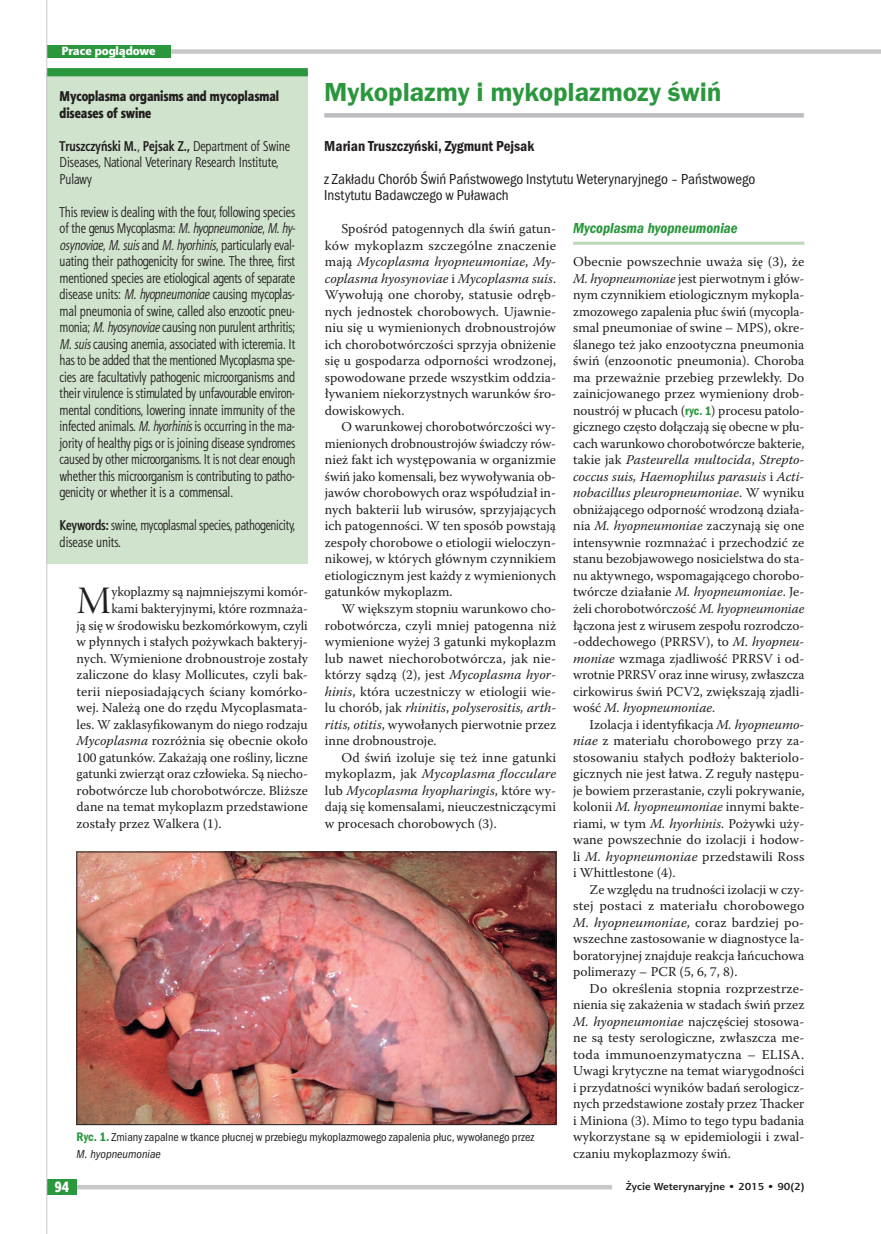
<style>
.page{position:relative;width:881px;height:1234px;background:#fff}
.page>*{position:absolute;margin:0;border:0;box-sizing:border-box;transform-origin:0 0}
.t1{font:38.55px "Warnock Pro Disp";color:#231f20}
.t2{font:600 27px "Franklin Gothic Itc TEE Dm";letter-spacing:-.005em;color:#2a973d}
.t3{font:15px/16.5px "Franklin Got Itc TOT Boo Con";color:#231f20}
.t4{font:15px "Franklin Got Itc TOT Dem Con";color:#231f20}
.t5{font:italic 600 condensed 15px "Franklin Gothic CEEF";color:#2a973d}
.t6{font:15px "Aerton Cnd EFN Black";color:#fff}
.t7{font:14.25px/16.5px "Aerton Cnd EFN";letter-spacing:-.005em;color:#231f20}
.t8{font:14.25px/16.5px "Aerton Cnd EFN Black";color:#231f20}
.t9{font:13.5px/16.5px "Warnock Pro";color:#231f20;text-align:justify}
.t10{font:12px "Franklin Got Itc TOT Boo Con";color:#231f20}
.t11{font:italic condensed 12px "Franklin Gothic CEEF";color:#231f20}
.t12{font:12px "Aerton EFN Black";color:#fff}
.t13{font:700 10.2px "Aerton EFN";color:#231f20;scale:1.11 1}
.s1{font-weight:700}
.s2{font-style:italic}
.s3{font-family:"Franklin Got Itc TOT Dem Con";font-size:12.75px;color:#2a973d}
</style>
<div class="page">
<hr style="left:573px;top:242px;width:231px;height:3px;background:#bdd8b7">
<div style="left:324px;top:113px;width:479px;height:5px;background:#bcbdc0"></div>
<div style="left:47px;top:72px;width:261px;height:491px;background:#d0e3cd"></div>
<div style="left:47px;top:68px;width:261px;height:8px;background:#2a973d"></div>
<img style="left:79px;top:853px;width:475px;height:269px">
<div style="left:77px;top:851px;width:479px;height:273px;border:1px solid #231f20"></div>
<div style="left:47px;top:49px;width:833px;height:5px;background:#c7c8ca"></div>
<div style="left:47px;top:45px;width:123px;height:13px;background:#2a973d"></div>
<div style="left:47px;top:1184px;width:565px;height:5px;background:#c7c8ca"></div>
<div style="left:47px;top:1178px;width:30px;height:15px;background:#2a973d"></div>
<hr style="left:46px;top:0;width:1px;height:1233px;background:#c7c8ca">
<p class="t12" style="left:61px;top:43px;width:96px">Prace poglądowe</p>
<h2 class="t2" style="left:324px;top:77px;width:399px">Mykoplazmy i mykoplazmozy świń</h2>
<p class="t4" style="left:324px;top:137px;width:211px">Marian Truszczyński, Zygmunt Pejsak</p>
<p class="t3" style="left:324px;top:170px;width:432px">z Zakładu Chorób Świń Państwowego Instytutu Weterynaryjnego – Państwowego<br>Instytutu Badawczego w Puławach</p>
<p class="t8" style="left:60px;top:88px;width:221px">Mycoplasma organisms and mycoplasmal diseases of swine</p>
<p class="t7" style="left:60px;top:137px;width:232px"><span class="s1">Truszczyński M.</span>, <span class="s1">Pejsak Z.,</span> Department of Swine<br>Diseases, National Veterinary Research Institute,<br>Pulawy</p>
<p class="t7" style="left:60px;top:203px;width:237px;text-align:justify">This review is dealing with the four, following species of the genus Mycoplasma: <span class="s2">M. hyopneumoniae</span>, <span class="s2">M. hy&shy;osynoviae</span>, <span class="s2">M. suis</span> and <span class="s2">M. hyorhinis</span>, particularly eval&shy;uating their pathogenicity for swine. The three, first mentioned species are etiological agents of separate disease units: <span class="s2">M. hyopneumoniae</span> causing mycoplas&shy;mal pneumonia of swine, called also enzootic pneu&shy;monia; <span class="s2">M. hyosynoviae</span> causing non purulent arthritis; <span class="s2">M. suis</span> causing anemia, associated with icteremia. It has to be added that the mentioned Mycoplasma spe&shy;cies are facultativly pathogenic microorganisms and their virulence is stimulated by unfavourable environ&shy;mental conditions, lowering innate immunity of the infected animals. <span class="s2">M. hyorhinis</span> is occurring in the ma&shy;jority of healthy pigs or is joining disease syndromes caused by other microorganisms. It is not clear enough whether this microorganism is contributing to patho&shy;genicity or whether it is a commensal.</p>
<p class="t7" style="left:60px;top:517px;width:237px"><span class="s1">Keywords:</span> swine, mycoplasmal species, pathogenicity, disease units.</p>
<p class="t5" style="left:573px;top:220px;width:166px">Mycoplasma hyopneumoniae</p>
<p class="t9" style="left:573px;top:253px;width:233px">Obecnie powszechnie uważa się (3), że <span class="s2">M. hyopneumoniae</span> jest pierwotnym i głów&shy;nym czynnikiem etiologicznym mykopla&shy;zmozowego zapalenia płuc świń (mycopla&shy;smal pneumoniae of swine – MPS), okre&shy;ślanego też jako enzootyczna pneumonia świń (enzoonotic pneumonia). Choroba ma przeważnie przebieg przewlekły. Do zainicjowanego przez wymieniony drob&shy;noustrój w płucach (<span class="s3">ryc. 1</span>) procesu patolo&shy;gicznego często dołączają się obecne w płu&shy;cach warunkowo chorobotwórcze bakterie, takie jak <span class="s2">Pasteurella multocida</span>, <span class="s2">Strepto&shy;coccus suis, Haemophilus parasuis</span> i <span class="s2">Acti&shy;nobacillus pleuropneumoniae</span>. W wyniku obniżającego odporność wrodzoną działa&shy;nia <span class="s2">M. hyopneumoniae</span> zaczynają się one intensywnie rozmnażać i przechodzić ze stanu bezobjawowego nosicielstwa do sta&shy;nu aktywnego, wspomagającego chorobo&shy;twórcze działanie <span class="s2">M. hyopneumoniae</span>. Je&shy;żeli chorobotwórczość <span class="s2">M. hyopneumoniae </span>łączona jest z wirusem zespołu rozrodczo--oddechowego (PRRSV), to <span class="s2">M. hyopneu&shy;moniae</span> wzmaga zjadliwość PRRSV i od&shy;wrotnie PRRSV oraz inne wirusy, zwłaszcza cirkowirus świń PCV2, zwiększają zjadli&shy;wość <span class="s2">M. hyopneumoniae</span>.</p>
<p class="t9" style="left:573px;top:715px;width:233px;text-indent:16px">Izolacja i identyfikacja <span class="s2">M. hyopneumo&shy;niae</span> z materiału chorobowego przy za&shy;stosowaniu stałych podłoży bakteriolo&shy;gicznych nie jest łatwa. Z reguły następu&shy;je bowiem przerastanie, czyli pokrywanie, kolonii <span class="s2">M. hyopneumoniae</span> innymi bakte&shy;riami, w tym <span class="s2">M. hyorhinis</span>. Pożywki uży&shy;wane powszechnie do izolacji i hodow&shy;li <span class="s2">M. hyopneumoniae</span> przedstawili Ross i Whittlestone (4).</p>
<p class="t9" style="left:573px;top:880px;width:233px;text-indent:16px">Ze względu na trudności izolacji w czy&shy;stej postaci z materiału chorobowego <span class="s2">M. hyopneumoniae</span>, coraz bardziej po&shy;wszechne zastosowanie w diagnostyce la&shy;boratoryjnej znajduje reakcja łańcuchowa polimerazy – PCR (5, 6, 7, 8).</p>
<p class="t9" style="left:573px;top:979px;width:233px;text-indent:16px">Do określenia stopnia rozprzestrze&shy;nienia się zakażenia w stadach świń przez <span class="s2">M. hyopneumoniae</span> najczęściej stosowa&shy;ne są testy serologiczne, zwłaszcza me&shy;toda immunoenzymatyczna – ELISA.<br>Uwagi krytyczne na temat wiarygodności i przydatności wyników badań serologicz&shy;nych przedstawione zostały przez Thacker i Miniona (3). Mimo to tego typu badania wykorzystane są w epidemiologii i zwal&shy;czaniu mykoplazmozy świń.</p>
<p class="t9" style="left:325px;top:220px;width:233px;text-indent:17px">Spośród patogennych dla świń gatun&shy;ków mykoplazm szczególne znaczenie mają <span class="s2">Mycoplasma hyopneumoniae</span>, <span class="s2">My&shy;coplasma hyosynoviae</span> i <span class="s2">Mycoplasma suis</span>.<br>Wywołują one choroby, statusie odręb&shy;nych jednostek chorobowych. Ujawnie&shy;niu się u wymienionych drobnoustrojów ich chorobotwórczości sprzyja obniżenie się u gospodarza odporności wrodzonej, spowodowane przede wszystkim oddzia&shy;ływaniem niekorzystnych warunków śro&shy;dowiskowych.</p>
<p class="t9" style="left:325px;top:418px;width:233px;text-indent:16px">O warunkowej chorobotwórczości wy&shy;mienionych drobnoustrojów świadczy rów&shy;nież fakt ich występowania w organizmie świń jako komensali, bez wywoływania ob&shy;jawów chorobowych oraz współudział in&shy;nych bakterii lub wirusów, sprzyjających ich patogenności. W ten sposób powstają zespoły chorobowe o etiologii wieloczyn&shy;nikowej, w których głównym czynnikiem etiologicznym jest każdy z wymienionych gatunków mykoplazm.</p>
<p class="t9" style="left:325px;top:600px;width:233px;text-indent:16px">W większym stopniu warunkowo cho&shy;robotwórcza, czyli mniej patogenna niż wymienione wyżej 3 gatunki mykoplazm lub nawet niechorobotwórcza, jak nie&shy;którzy sądzą (2), jest <span class="s2">Mycoplasma hyor&shy;hinis</span>, która uczestniczy w etiologii wie&shy;lu chorób, jak <span class="s2">rhinitis</span>, <span class="s2">polyserositis, arth&shy;ritis, otitis</span>, wywołanych pierwotnie przez inne drobnoustroje.</p>
<p class="t9" style="left:325px;top:748px;width:233px;text-indent:16px">Od świń izoluje się też inne gatunki mykoplazm, jak <span class="s2">Mycoplasma flocculare </span>lub <span class="s2">Mycoplasma hyopharingis</span>, które wy&shy;dają się komensalami, nieuczestniczącymi w procesach chorobowych (3).</p>
<h1 class="t1" style="left:77px;top:579px;width:36px">M</h1>
<p class="t9" style="left:111px;top:583px;width:198px">ykoplazmy są najmniejszymi komór-</p>
<p class="t9" style="left:111px;top:600px;width:198px">kami bakteryjnymi, które rozmnaża-</p>
<p class="t9" style="left:77px;top:616px;width:232px">ją się w środowisku bezkomórkowym, czyli</p>
<p class="t9" style="left:77px;top:633px;width:233px">w płynnych i stałych pożywkach bakteryj-</p>
<p class="t9" style="left:77px;top:649px;width:233px">nych. Wymienione drobnoustroje zostały</p>
<p class="t9" style="left:77px;top:666px;width:233px">zaliczone do klasy Mollicutes, czyli bak-</p>
<p class="t9" style="left:77px;top:682px;width:233px">terii nieposiadających ściany komórko-</p>
<p class="t9" style="left:77px;top:699px;width:233px">wej. Należą one do rzędu Mycoplasmata-</p>
<p class="t9" style="left:77px;top:715px;width:233px">les. W zaklasyfikowanym do niego rodzaju</p>
<p class="t9" style="left:77px;top:732px;width:233px"><span class="s2">Mycoplasma</span> rozróżnia się obecnie około</p>
<p class="t9" style="left:77px;top:748px;width:233px">100 gatunków. Zakażają one rośliny, liczne</p>
<p class="t9" style="left:77px;top:765px;width:233px">gatunki zwierząt oraz człowieka. Są niecho-</p>
<p class="t9" style="left:77px;top:781px;width:233px">robotwórcze lub chorobotwórcze. Bliższe</p>
<p class="t9" style="left:77px;top:798px;width:233px">dane na temat mykoplazm przedstawione</p>
<p class="t9" style="left:77px;top:814px;width:146px">zostały przez Walkera (1).</p>
<p class="t10" style="left:77px;top:1130px;width:459px"><span class="s3">Ryc. 1.</span> Zmiany zapalne w tkance płucnej w przebiegu mykoplazmowego zapalenia płuc, wywołanego przez</p>
<p class="t11" style="left:77px;top:1146px;width:86px">M. hyopneumoniae</p>
<p class="t6" style="left:54px;top:1177px;width:16px">94</p>
<p class="t13" style="left:625px;top:1180px;width:162px">Życie Weterynaryjne • 2015 • 90(2)</p>
</div>
